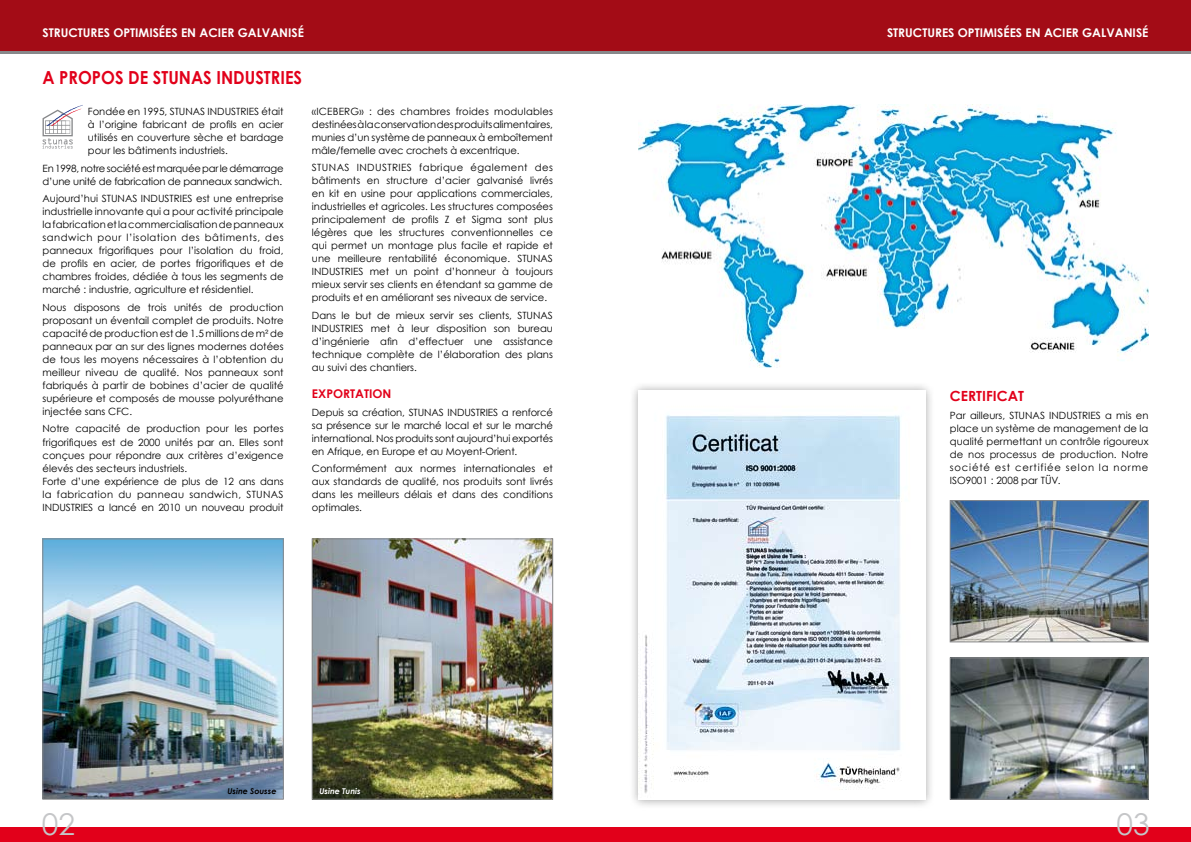
<style>
.page{position:relative;width:1191px;height:842px;background:#fff}
.page>*{position:absolute;margin:0;border:0;box-sizing:border-box;transform-origin:0 0}
.t1{font:30px "Century Gothic";color:#c5c6c8}
.t2{font:700 18px "Century Gothic";color:#e2001a;scale:.91 1}
.t3{font:700 14px "Century Gothic";color:#e2001a}
.t4{font:700 12px "Century Gothic";color:#fff}
.t5{font:700 12px "Century Gothic";color:#e2001a}
.t6{font:10px/13px "Century Gothic";color:#000;text-align:justify}
.t7{font:10px/13px "Century Gothic";letter-spacing:-.02em;color:#000}
.t8{font:italic 700 8px "Century Gothic";color:#000}
.t9{font:italic 700 8px "Century Gothic";color:#fff}
</style>
<div class="page">
<div style="left:0;top:0;width:595px;height:51px;background:#a30c16"></div>
<hr style="left:0;top:51px;width:595px;height:3px;background:#87888a">
<div style="left:0;top:828px;width:595px;height:14px;background:#e2001a"></div>
<svg style="left:43px;top:105px;width:40px;height:43px"></svg>
<img style="left:45px;top:541px;width:236px;height:256px">
<div style="left:43px;top:539px;width:240px;height:260px;border:1px solid #87888a"></div>
<img style="left:314px;top:541px;width:237px;height:256px">
<div style="left:312px;top:539px;width:241px;height:260px;border:1px solid #87888a"></div>
<div style="left:595px;top:0;width:596px;height:51px;background:#a30c16"></div>
<hr style="left:595px;top:51px;width:596px;height:3px;background:#87888a">
<div style="left:595px;top:828px;width:596px;height:14px;background:#e2001a"></div>
<img style="left:638px;top:105px;width:510px;height:262px">
<img style="left:952px;top:660px;width:194px;height:137px">
<div style="left:950px;top:658px;width:198px;height:141px;border:1px solid #87888a"></div>
<img style="left:952px;top:502px;width:194px;height:138px">
<div style="left:950px;top:500px;width:198px;height:142px;border:1px solid #87888a"></div>
<div style="left:628px;top:380px;width:311px;height:434px;background:#000;opacity:.35"></div>
<img style="left:638px;top:390px;width:287px;height:409px">
<p class="t4" style="left:43px;top:25px;width:165px">STRUCTURES OPTIMISÉES EN ACIE</p>
<p class="t4" style="left:227px;top:25px;width:78px">R GALVANISÉ</p>
<h2 class="t2" style="left:43px;top:67px;width:285px">A PROPOS DE STUNAS INDUSTRIES</h2>
<p class="t6" style="left:88px;top:105px;width:197px">Fondée en 1995, STUNAS INDUSTRIES était à l’origine fabricant de profils en acier utilisés en couverture sèche et bardage pour les bâtiments industriels.</p>
<p class="t7" style="left:43px;top:161px;width:242px">En 1998, notre société est marquée par le démarrage d’une unité de fabrication de panneaux sandwich.</p>
<p class="t6" style="left:43px;top:192px;width:242px">Aujourd’hui STUNAS INDUSTRIES est une entreprise industrielle innovante qui a pour activité principale la fabrication et la commercialisation de panneaux sandwich pour l’isolation des bâtiments, des panneaux frigorifiques pour l’isolation du froid, de profils en acier, de portes frigorifiques et de chambres froides, dédiée à tous les segments de marché : industrie, agriculture et résidentiel.</p>
<p class="t6" style="left:43px;top:300px;width:242px">Nous disposons de trois unités de production proposant un éventail complet de produits. Notre capacité de production est de 1.5 millions de m² de panneaux par an sur des lignes modernes dotées de tous les moyens nécessaires à l’obtention du meilleur niveau de qualité. Nos panneaux sont fabriqués à partir de bobines d’acier de qualité supérieure et composés de mousse polyuréthane injectée sans CFC.</p>
<p class="t6" style="left:43px;top:422px;width:242px;text-align:left">Notre capacité de production pour les portes frigorifiques est de 2000 unités par an. Elles sont conçues pour répondre aux critères d’exigence élevés des secteurs industriels.<br>Forte d’une expérience de plus de 12 ans dans la fabrication du panneau sandwich, STUNAS INDUSTRIES a lancé en 2010 un nouveau produit</p>
<p class="t6" style="left:312px;top:105px;width:242px">«ICEBERG» : des chambres froides modulables destinées à la conservation des produits alimentaires, munies d’un système de panneaux à emboîtement mâle/femelle avec crochets à excentrique.</p>
<p class="t6" style="left:312px;top:161px;width:242px">STUNAS INDUSTRIES fabrique également des bâtiments en structure d’acier galvanisé livrés en kit en usine pour applications commerciales, industrielles et agricoles. Les structures composées principalement de profils Z et Sigma sont plus légères que les structures conventionnelles ce qui permet un montage plus facile et rapide et une meilleure rentabilité économique. STUNAS INDUSTRIES met un point d’honneur à toujours mieux servir ses clients en étendant sa gamme de produits et en améliorant ses niveaux de service.</p>
<p class="t6" style="left:312px;top:308px;width:242px">Dans le but de mieux servir ses clients, STUNAS INDUSTRIES met à leur disposition son bureau d’ingénierie afin d’effectuer une assistance technique complète de l’élaboration des plans au suivi des chantiers.</p>
<p class="t5" style="left:312px;top:386px;width:81px">EXPORTATION</p>
<p class="t6" style="left:312px;top:405px;width:242px">Depuis sa création, STUNAS INDUSTRIES a renforcé sa présence sur le marché local et sur le marché international. Nos produits sont aujourd’hui exportés en Afrique, en Europe et au Moyent-Orient.</p>
<p class="t6" style="left:312px;top:462px;width:242px">Conformément aux normes internationales et aux standards de qualité, nos produits sont livrés dans les meilleurs délais et dans des conditions optimales.</p>
<h1 class="t1" style="left:42px;top:805px;width:35px">02</h1>
<p class="t8" style="left:227px;top:786px;width:50px">Usine Sousse</p>
<p class="t9" style="left:319px;top:786px;width:43px">Usine Tunis</p>
<p class="t4" style="left:887px;top:25px;width:165px">STRUCTURES OPTIMISÉES EN ACIE</p>
<p class="t4" style="left:1072px;top:25px;width:78px">R GALVANISÉ</p>
<h3 class="t3" style="left:950px;top:387px;width:75px">CERTIFICAT</h3>
<p class="t6" style="left:950px;top:409px;width:200px">Par ailleurs, STUNAS INDUSTRIES a mis en place un système de management de la qualité permettant un contrôle rigoureux de nos processus de production. Notre société est certifiée selon la norme ISO9001 : 2008 par TÜV.</p>
<h1 class="t1" style="left:1116px;top:805px;width:35px">03</h1>
</div>
